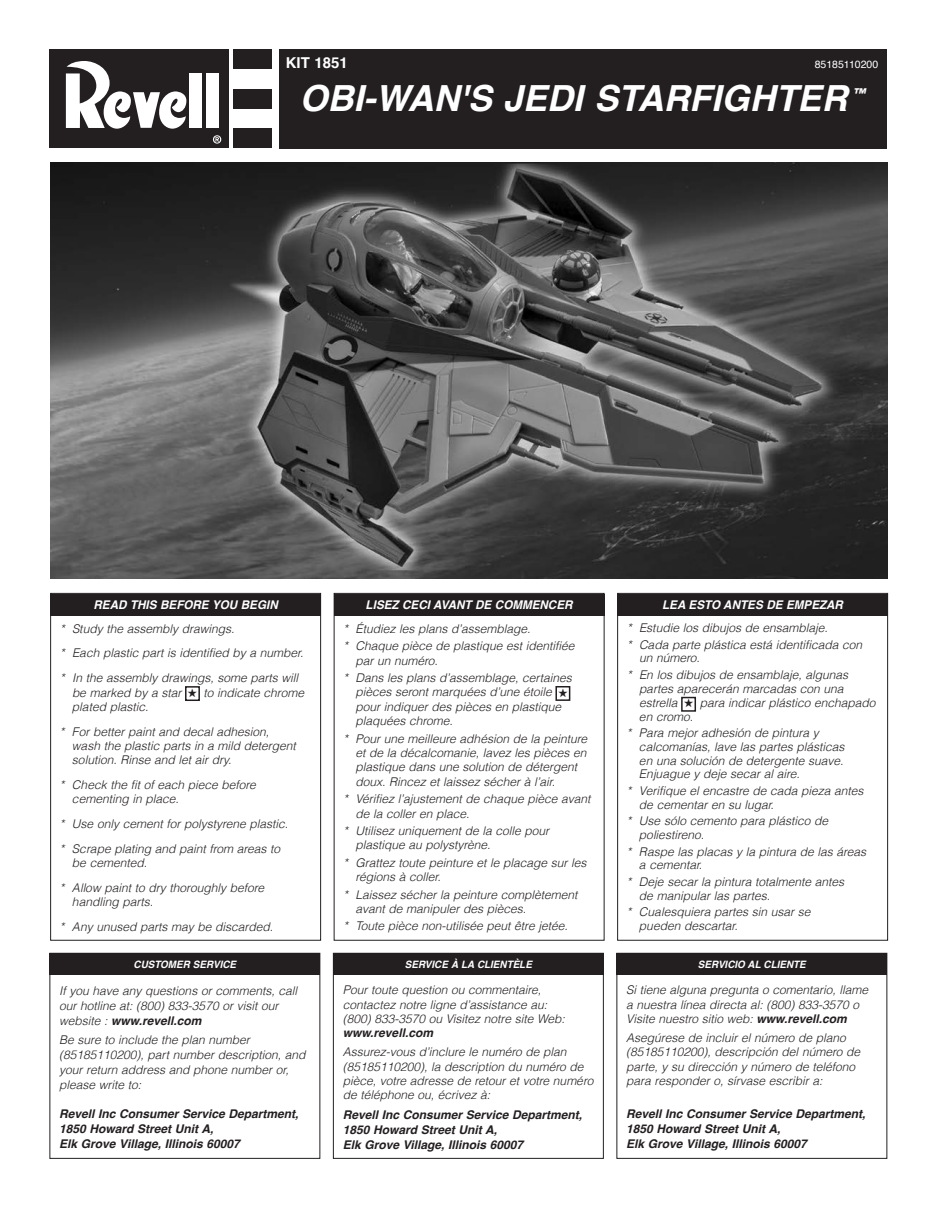
<style>
.page{position:relative;width:936px;height:1206px;background:#fff}
.page>*{position:absolute;margin:0;border:0;box-sizing:border-box;transform-origin:0 0}
.t1{font:italic 700 36px "Helvetica";color:#fff}
.t2{font:700 15px "Helvetica";color:#fff}
.t3{font:italic 700 15px "Helvetica";color:#fff}
.t4{font:italic 300 12px/14.4px "Helvetica";color:#231f20}
.t5{font:italic 700 12px/15px "Helvetica";color:#231f20}
.t6{font:italic 700 12px "Helvetica";color:#fff}
.t7{font:10.5px "Helvetica";color:#fff}
.t8{font:italic 700 10.2px "Helvetica";color:#fff}
.s1{font-weight:700}
</style>
<div class="page">
<img style="left:51px;top:162px;width:837px;height:416px">
<div style="left:50px;top:50px;width:179px;height:98px;background:#231f20"></div>
<div style="left:233px;top:50px;width:39px;height:19px;background:#231f20"></div>
<div style="left:233px;top:89px;width:39px;height:20px;background:#231f20"></div>
<div style="left:233px;top:129px;width:39px;height:19px;background:#231f20"></div>
<div style="left:190px;top:73px;width:12px;height:54px;background:#fff"></div>
<div style="left:206px;top:73px;width:12px;height:54px;background:#fff"></div>
<svg style="left:213px;top:135px;width:8px;height:9px"></svg>
<svg style="left:66px;top:61px;width:120px;height:68px"></svg>
<div style="left:279px;top:50px;width:607px;height:99px;background:#231f20"></div>
<div style="left:50px;top:954px;width:270px;height:21px;background:#231f20"></div>
<div style="left:50px;top:953px;width:270px;height:206px;border:1px solid #231f20"></div>
<div style="left:333px;top:954px;width:271px;height:21px;background:#231f20"></div>
<div style="left:333px;top:953px;width:271px;height:206px;border:1px solid #231f20"></div>
<div style="left:617px;top:954px;width:270px;height:21px;background:#231f20"></div>
<div style="left:616px;top:953px;width:271px;height:206px;border:1px solid #231f20"></div>
<div style="left:50px;top:594px;width:271px;height:21px;background:#231f20"></div>
<div style="left:185px;top:686px;width:15px;height:15px;border:2px solid #231f20"></div>
<div style="left:50px;top:593px;width:271px;height:348px;border:1px solid #231f20"></div>
<div style="left:334px;top:594px;width:270px;height:21px;background:#231f20"></div>
<div style="left:555px;top:686px;width:15px;height:15px;border:2px solid #231f20"></div>
<div style="left:334px;top:593px;width:270px;height:348px;border:1px solid #231f20"></div>
<div style="left:617px;top:594px;width:271px;height:21px;background:#231f20"></div>
<div style="left:681px;top:697px;width:15px;height:15px;border:2px solid #231f20"></div>
<div style="left:617px;top:593px;width:271px;height:348px;border:1px solid #231f20"></div>
<p class="t2" style="left:286px;top:50px;width:64px">KIT 1851</p>
<p class="t7" style="left:815px;top:56px;width:65px">85185110200</p>
<h1 class="t1" style="left:299px;top:68px;width:549px">OBI-WAN'S JEDI STARFIGHTER</h1>
<p class="t3" style="left:851px;top:81px;width:16px">™</p>
<p class="t6" style="left:93px;top:595px;width:186px">READ THIS BEFORE YOU BEGIN</p>
<p class="t4" style="left:60px;top:616px;width:245px;line-height:24.6px">* Study the assembly drawings.<br>* Each plastic part is identified by a number. * In the assembly drawings, some parts will</p>
<p class="t4" style="left:72px;top:685px;width:234px">be marked by a star ★ to indicate chrome plated plastic.</p>
<p class="t4" style="left:72px;top:724px;width:225px;text-indent:-12px">* For better paint and decal adhesion, wash the plastic parts in a mild detergent solution. Rinse and let air dry.</p>
<p class="t4" style="left:72px;top:777px;width:185px;text-indent:-12px">* Check the fit of each piece before cementing in place.</p>
<p class="t4" style="left:60px;top:811px;width:230px;line-height:24.6px">* Use only cement for polystyrene plastic. * Scrape plating and paint from areas to</p>
<p class="t4" style="left:60px;top:850px;width:206px;line-height:24.6px;text-indent:12px">be cemented.<br>* Allow paint to dry thoroughly before</p>
<p class="t4" style="left:60px;top:889px;width:215px;line-height:24.6px;text-indent:12px">handling parts.<br>* Any unused parts may be discarded.</p>
<p class="t8" style="left:134px;top:956px;width:104px">CUSTOMER SERVICE</p>
<p class="t4" style="left:59px;top:983px;width:239px;line-height:15px">If you have any questions or comments, call our hotline at: (800) 833-3570 or visit our website : <span class="s1">www.revell.com</span></p>
<p class="t4" style="left:59px;top:1032px;width:248px;line-height:15px">Be sure to include the plan number (85185110200), part number description, and your return address and phone number or, please write to:</p>
<p class="t5" style="left:59px;top:1106px;width:241px">Revell Inc Consumer Service Department,<br>1850 Howard Street Unit A,<br>Elk Grove Village, Illinois 60007</p>
<p class="t6" style="left:366px;top:595px;width:208px">LISEZ CECI AVANT DE COMMENCER</p>
<p class="t4" style="left:344px;top:620px;width:233px;line-height:17.4px">* Étudiez les plans d’assemblage.<br>* Chaque pièce de plastique est identifiée</p>
<p class="t4" style="left:344px;top:651px;width:230px;line-height:17.4px;text-indent:12px">par un numéro.<br>* Dans les plans d’assemblage, certaines</p>
<p class="t4" style="left:355px;top:685px;width:214px">pièces seront marquées d’une étoile ★ pour indiquer des pièces en plastique plaquées chrome.</p>
<p class="t4" style="left:355px;top:731px;width:233px;text-indent:-12px">* Pour une meilleure adhésion de la peinture et de la décalcomanie, lavez les pièces en plastique dans une solution de détergent doux. Rincez et laissez sécher à l’air.</p>
<p class="t4" style="left:355px;top:792px;width:237px;text-indent:-12px">* Vérifiez l’ajustement de chaque pièce avant de la coller en place.</p>
<p class="t4" style="left:355px;top:823px;width:195px;text-indent:-12px">* Utilisez uniquement de la colle pour plastique au polystyrène.</p>
<p class="t4" style="left:355px;top:855px;width:232px;text-indent:-12px">* Grattez toute peinture et le placage sur les régions à coller.</p>
<p class="t4" style="left:355px;top:887px;width:223px;text-indent:-12px">* Laissez sécher la peinture complètement avant de manipuler des pièces.</p>
<p class="t4" style="left:343px;top:919px;width:226px">* Toute pièce non-utilisée peut être jetée.</p>
<p class="t8" style="left:405px;top:956px;width:129px">SERVICE À LA CLIENTÈLE</p>
<p class="t4" style="left:343px;top:983px;width:224px">Pour toute question ou commentaire, contactez notre ligne d’assistance au: (800) 833-3570 ou Visitez notre site Web:</p>
<p class="t5" style="left:343px;top:1026px;width:92px">www.revell.com</p>
<p class="t4" style="left:343px;top:1045px;width:252px">Assurez-vous d’inclure le numéro de plan (85185110200), la description du numéro de pièce, votre adresse de retour et votre numéro de téléphone ou, écrivez à:</p>
<p class="t5" style="left:343px;top:1107px;width:241px">Revell Inc Consumer Service Department,<br>1850 Howard Street Unit A,<br>Elk Grove Village, Illinois 60007</p>
<p class="t6" style="left:662px;top:595px;width:182px">LEA ESTO ANTES DE EMPEZAR</p>
<p class="t4" style="left:627px;top:619px;width:237px;line-height:16.6px">* Estudie los dibujos de ensamblaje.<br>* Cada parte plástica está identificada con</p>
<p class="t4" style="left:627px;top:650px;width:223px;line-height:16.6px;text-indent:12px">un número.<br>* En los dibujos de ensamblaje, algunas</p>
<p class="t4" style="left:639px;top:681px;width:238px">partes aparecerán marcadas con una estrella ★ para indicar plástico enchapado en cromo.</p>
<p class="t4" style="left:639px;top:726px;width:207px;line-height:13.6px;text-indent:-12px">* Para mejor adhesión de pintura y calcomanías, lave las partes plásticas en una solución de detergente suave.<br>Enjuague y deje secar al aire.</p>
<p class="t4" style="left:639px;top:784px;width:226px;line-height:13.6px;text-indent:-12px">* Verifique el encastre de cada pieza antes de cementar en su lugar.</p>
<p class="t4" style="left:639px;top:814px;width:191px;line-height:13.6px;text-indent:-12px">* Use sólo cemento para plástico de poliestireno.</p>
<p class="t4" style="left:639px;top:844px;width:229px;line-height:13.6px;text-indent:-12px">* Raspe las placas y la pintura de las áreas a cementar.</p>
<p class="t4" style="left:639px;top:875px;width:207px;line-height:13.6px;text-indent:-12px">* Deje secar la pintura totalmente antes de manipular las partes.</p>
<p class="t4" style="left:639px;top:905px;width:173px;line-height:13.6px;text-indent:-12px">* Cualesquiera partes sin usar se pueden descartar.</p>
<p class="t8" style="left:698px;top:956px;width:109px">SERVICIO AL CLIENTE</p>
<p class="t4" style="left:626px;top:983px;width:243px">Si tiene alguna pregunta o comentario, llame a nuestra línea directa al: (800) 833-3570 o<br>Visite nuestro sitio web: <span class="s1">www.revell.com</span></p>
<p class="t4" style="left:626px;top:1030px;width:235px">Asegúrese de incluir el número de plano (85185110200), descripción del número de parte, y su dirección y número de teléfono para responder o, sírvase escribir a:</p>
<p class="t5" style="left:626px;top:1107px;width:241px">Revell Inc Consumer Service Department,<br>1850 Howard Street Unit A,<br>Elk Grove Village, Illinois 60007</p>
</div>
